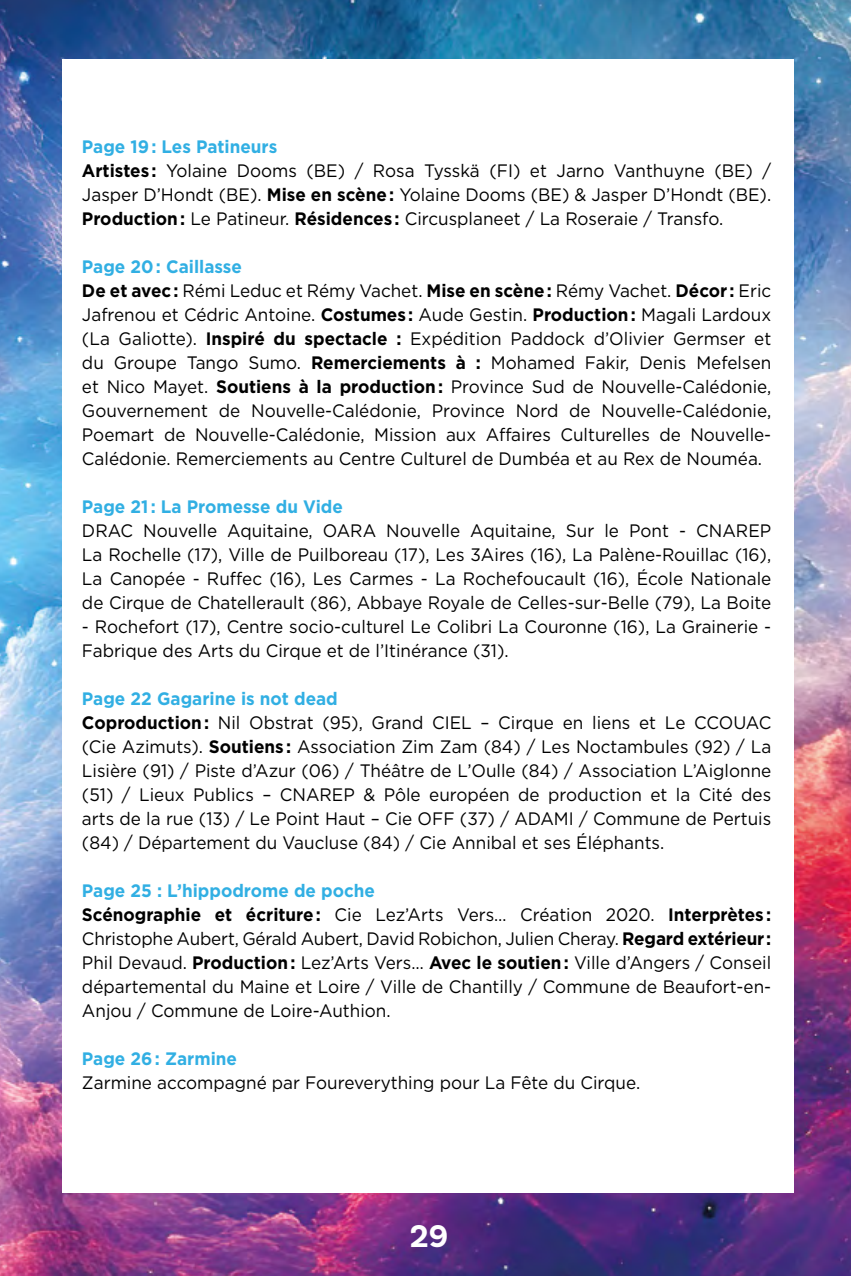
<style>
.page{position:relative;width:851px;height:1276px;background:#fff}
.page>*{position:absolute;margin:0;border:0;box-sizing:border-box;transform-origin:0 0}
.t1{font:700 33px "Basic Sans";color:#fff}
.t2{font:18px/24px "Gotham";color:#000;scale:.95 1}
.t3{font:700 18px "Gotham";color:#31afe3;scale:.95 1}
.s1{font-weight:700;color:#31afe3}
.s2{font-weight:700}
</style>
<div class="page">
<img style="left:0;top:0;width:850px;height:1276px">
<div style="left:62px;top:60px;width:731px;height:1133px;background:#fff"></div>
<p class="t2" style="left:82px;top:134px;width:727px"><span class="s1">Page 19 : Les Patineurs<br></span><span class="s2">Artistes :</span> Yolaine Dooms (BE) / Rosa Tysskä (FI) et Jarno Vanthuyne (BE) / Jasper D’Hondt (BE). <span class="s2">Mise en scène :</span> Yolaine Dooms (BE) &amp; Jasper D’Hondt (BE).<br><span class="s2">Production :</span> Le Patineur. <span class="s2">Résidences :</span> Circusplaneet / La Roseraie / Transfo.</p>
<p class="t2" style="left:82px;top:254px;width:727px"><span class="s1">Page 20 : Caillasse<br></span><span class="s2">De et avec :</span> Rémi Leduc et Rémy Vachet. <span class="s2">Mise en scène :</span> Rémy Vachet. <span class="s2">Décor :</span> Eric Jafrenou et Cédric Antoine. <span class="s2">Costumes :</span> Aude Gestin. <span class="s2">Production :</span> Magali Lardoux (La Galiotte). <span class="s2">Inspiré du spectacle :</span> Expédition Paddock d’Olivier Germser et du Groupe Tango Sumo. <span class="s2">Remerciements à :</span> Mohamed Fakir, Denis Mefelsen et Nico Mayet. <span class="s2">Soutiens à la production :</span> Province Sud de Nouvelle-Calédonie, Gouvernement de Nouvelle-Calédonie, Province Nord de Nouvelle-Calédonie, Poemart de Nouvelle-Calédonie, Mission aux Affaires Culturelles de Nouvelle-Calédonie. Remerciements au Centre Culturel de Dumbéa et au Rex de Nouméa.</p>
<p class="t3" style="left:82px;top:494px;width:276px">Page 21 : La Promesse du Vide</p>
<p class="t2" style="left:82px;top:518px;width:727px;text-align:justify">DRAC Nouvelle Aquitaine, OARA Nouvelle Aquitaine, Sur le Pont - CNAREP La Rochelle (17), Ville de Puilboreau (17), Les 3Aires (16), La Palène-Rouillac (16), La Canopée - Ruffec (16), Les Carmes - La Rochefoucault (16), École Nationale de Cirque de Chatellerault (86), Abbaye Royale de Celles-sur-Belle (79), La Boite</p>
<p class="t2" style="left:82px;top:614px;width:727px">- Rochefort (17), Centre socio-culturel Le Colibri La Couronne (16), La Grainerie -<br>Fabrique des Arts du Cirque et de l’Itinérance (31).</p>
<p class="t2" style="left:82px;top:686px;width:727px"><span class="s1">Page 22 Gagarine is not dead<br></span><span class="s2">Coproduction :</span> Nil Obstrat (95), Grand CIEL – Cirque en liens et Le CCOUAC (Cie Azimuts). <span class="s2">Soutiens :</span> Association Zim Zam (84) / Les Noctambules (92) / La Lisière (91) / Piste d’Azur (06) / Théâtre de L’Oulle (84) / Association L’Aiglonne (51) / Lieux Publics – CNAREP &amp; Pôle européen de production et la Cité des arts de la rue (13) / Le Point Haut – Cie OFF (37) / ADAMI / Commune de Pertuis (84) / Département du Vaucluse (84) / Cie Annibal et ses Éléphants.</p>
<p class="t2" style="left:82px;top:878px;width:727px"><span class="s1">Page 25 : L’hippodrome de poche<br></span><span class="s2">Scénographie et écriture :</span> Cie Lez’Arts Vers… Création 2020. <span class="s2">Interprètes :<br></span>Christophe Aubert, Gérald Aubert, David Robichon, Julien Cheray. <span class="s2">Regard extérieur :<br></span>Phil Devaud. <span class="s2">Production :</span> Lez’Arts Vers… <span class="s2">Avec le soutien :</span> Ville d’Angers / Conseil départemental du Maine et Loire / Ville de Chantilly / Commune de Beaufort-en-Anjou / Commune de Loire-Authion.</p>
<p class="t3" style="left:82px;top:1047px;width:165px">Page 26 : Zarmine</p>
<p class="t2" style="left:82px;top:1070px;width:589px">Zarmine accompagné par Foureverything pour La Fête du Cirque.</p>
<h1 class="t1" style="left:410px;top:1216px;width:40px">29</h1>
</div>
